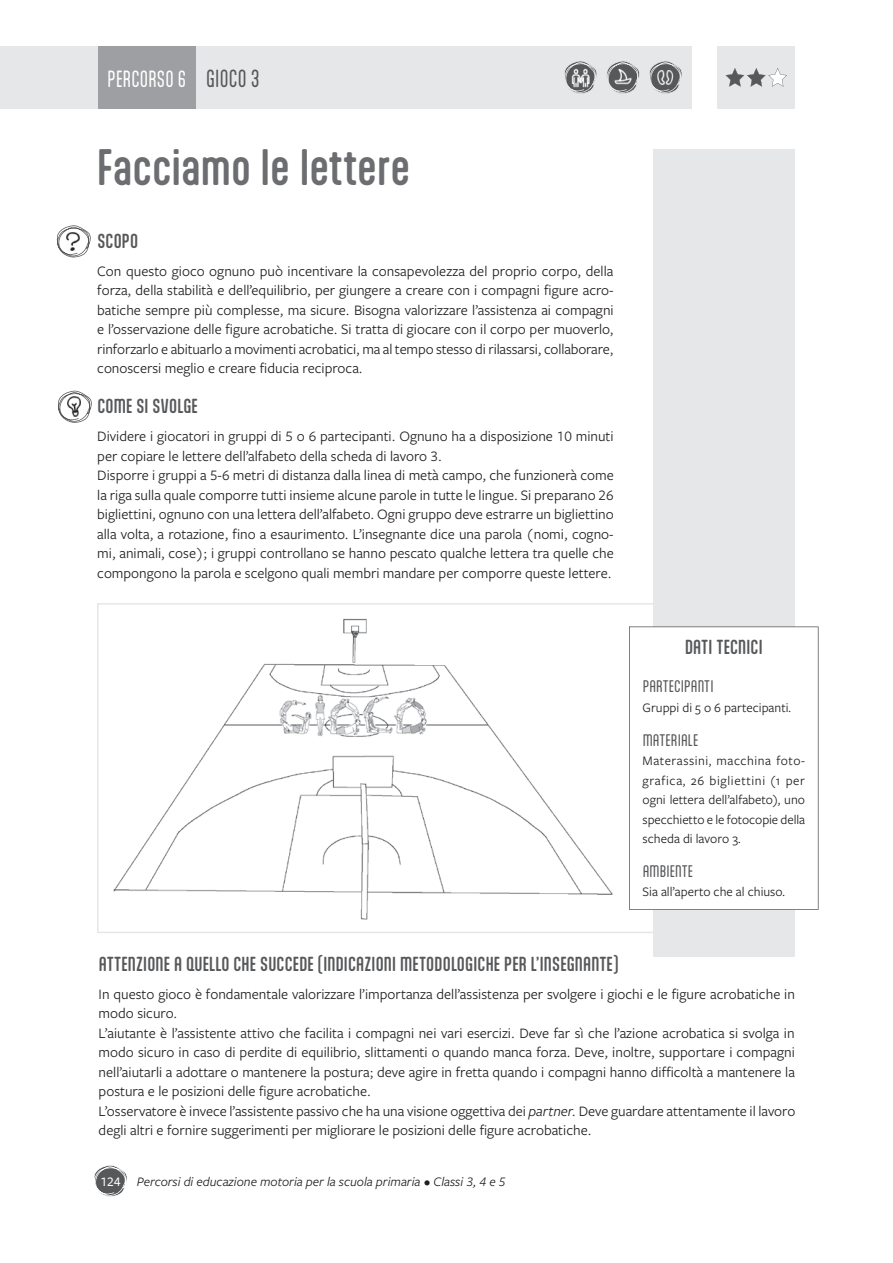
<style>
.page{position:relative;width:893px;height:1263px;background:#fff}
.page>*{position:absolute;margin:0;border:0;box-sizing:border-box;transform-origin:0 0}
.t1{font:500 43.5px "Aptly";color:#6c6d70}
.t2{font:19.8px "Aptly";letter-spacing:.01em;color:#fff;scale:.9 1}
.t3{font:500 17.25px "Aptly";letter-spacing:.01em;color:#57585a}
.t4{font:15px/19.5px "Freight Sans Pro";color:#231f20}
.t5{font:14.25px "Aptly";letter-spacing:.01em;color:#57585a}
.t6{font:13.5px/19.5px "Freight Sans Pro";color:#231f20;text-align:justify}
.t7{font:italic 13.5px "Freight Sans Pro";color:#231f20}
.s1{font-size:21px;color:#57585a}
.s2{font-style:italic}
.s3{font-weight:500;font-style:normal;color:#fff}
</style>
<div class="page">
<svg style="left:94px;top:1165px;width:33px;height:32px"></svg>
<svg style="left:56px;top:225px;width:35px;height:33px"></svg>
<svg style="left:58px;top:391px;width:34px;height:32px"></svg>
<div style="left:0;top:46px;width:692px;height:62px;background:#e6e7e9"></div>
<div style="left:717px;top:46px;width:78px;height:62px;background:#e6e7e9"></div>
<svg style="left:97px;top:603px;width:556px;height:330px"></svg>
<svg style="left:564px;top:61px;width:33px;height:33px"></svg>
<img style="left:570px;top:66px;width:21px;height:22px">
<svg style="left:606px;top:61px;width:76px;height:33px"></svg>
<div style="left:653px;top:149px;width:142px;height:807px;background:#e6e7e9"></div>
<div style="left:629px;top:626px;width:190px;height:284px;background:#fff"></div>
<div style="left:98px;top:46px;width:98px;height:62px;background:#9d9fa2"></div>
<svg style="left:725px;top:68px;width:62px;height:19px"></svg>
<img style="left:109px;top:613px;width:509px;height:310px">
<h2 class="t2" style="left:108px;top:66px;width:170px">PERCORSO 6 <span class="s1">GIOCO 3</span></h2>
<h1 class="t1" style="left:97px;top:140px;width:314px">Facciamo le lettere</h1>
<p class="t3" style="left:97px;top:230px;width:42px">SCOPO</p>
<p class="t4" style="left:97px;top:260px;width:518px;text-align:justify">Con questo gioco ognuno può incentivare la consapevolezza del proprio corpo, della forza, della stabilità e dell’equilibrio, per giungere a creare con i compagni figure acro&shy;batiche sempre più complesse, ma sicure. Bisogna valorizzare l’assistenza ai compagni e l’osservazione delle figure acrobatiche. Si tratta di giocare con il corpo per muoverlo, rinforzarlo e abituarlo a movimenti acrobatici, ma al tempo stesso di rilassarsi, collaborare, conoscersi meglio e creare fiducia reciproca.</p>
<p class="t3" style="left:97px;top:395px;width:102px">COME SI SVOLGE</p>
<p class="t4" style="left:97px;top:426px;width:518px">Dividere i giocatori in gruppi di 5 o 6 partecipanti. Ognuno ha a disposizione 10 minuti per copiare le lettere dell’alfabeto della scheda di lavoro 3.<br>Disporre i gruppi a 5-6 metri di distanza dalla linea di metà campo, che funzionerà come la riga sulla quale comporre tutti insieme alcune parole in tutte le lingue. Si preparano 26 bigliettini, ognuno con una lettera dell’alfabeto. Ogni gruppo deve estrarre un bigliettino alla volta, a rotazione, fino a esaurimento. L’insegnante dice una parola (nomi, cogno&shy;mi, animali, cose); i gruppi controllano se hanno pescato qualche lettera tra quelle che compongono la parola e scelgono quali membri mandare per comporre queste lettere.</p>
<p class="t3" style="left:685px;top:636px;width:79px">DATI TECNICI</p>
<p class="t5" style="left:643px;top:678px;width:72px">PARTECIPANTI</p>
<p class="t6" style="left:643px;top:697px;width:150px">Gruppi di 5 o 6 partecipanti.</p>
<p class="t5" style="left:643px;top:731px;width:57px">MATERIALE</p>
<p class="t6" style="left:643px;top:750px;width:164px">Materassini, macchina foto&shy;grafica, 26 bigliettini (1 per ogni lettera dell’alfabeto), uno specchietto e le fotocopie della scheda di lavoro 3.</p>
<p class="t5" style="left:643px;top:862px;width:52px">AMBIENTE</p>
<p class="t6" style="left:643px;top:882px;width:144px">Sia all’aperto che al chiuso.</p>
<p class="t3" style="left:99px;top:953px;width:521px">ATTENZIONE A QUELLO CHE SUCCEDE (INDICAZIONI METODOLOGICHE PER L’INSEGNANTE)</p>
<p class="t4" style="left:99px;top:984px;width:698px">In questo gioco è fondamentale valorizzare l’importanza dell’assistenza per svolgere i giochi e le figure acrobatiche in modo sicuro.<br>L’aiutante è l’assistente attivo che facilita i compagni nei vari esercizi. Deve far sì che l’azione acrobatica si svolga in modo sicuro in caso di perdite di equilibrio, slittamenti o quando manca forza. Deve, inoltre, supportare i compagni nell’aiutarli a adottare o mantenere la postura; deve agire in fretta quando i compagni hanno difficoltà a mantenere la postura e le posizioni delle figure acrobatiche.<br>L’osservatore è invece l’assistente passivo che ha una visione oggettiva dei <span class="s2">partner.</span> Deve guardare attentamente il lavoro degli altri e fornire suggerimenti per migliorare le posizioni delle figure acrobatiche.</p>
<p class="t7" style="left:100px;top:1173px;width:397px"><span class="s3">124</span> Percorsi di educazione motoria per la scuola primaria • Classi 3, 4 e</p>
</div>
